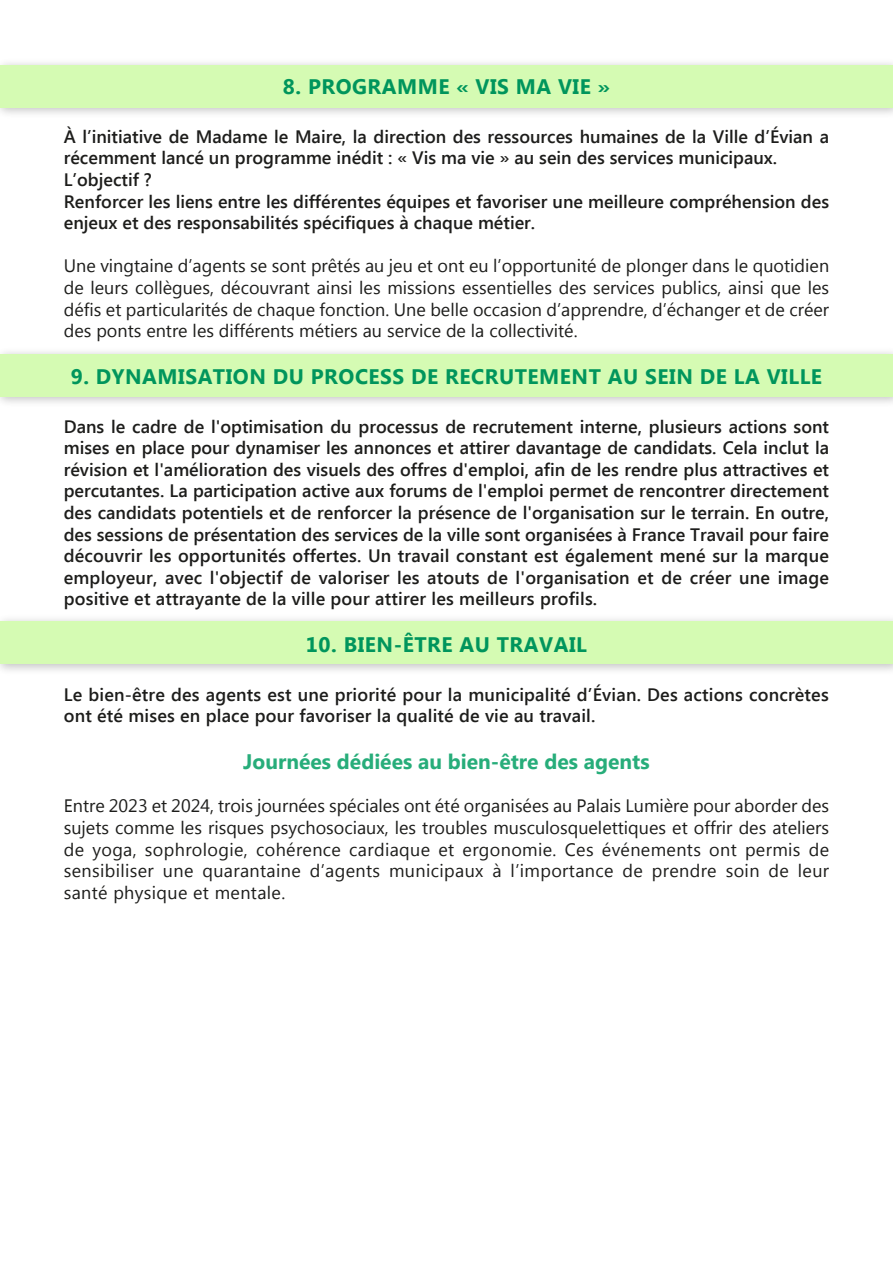
<style>
.page{position:relative;width:893px;height:1263px;background:#fff}
.page>*{position:absolute;margin:0;border:0;box-sizing:border-box;transform-origin:0 0}
.t1{font:700 21px "Segoe UI";letter-spacing:.025em;color:#00955c}
.t2{font:700 21px "Segoe UI";color:#27ad7a}
.t3{font:600 18px/21.6px "Segoe UI";color:#1d1d1b}
.t4{font:18px/21.6px "Segoe UI";letter-spacing:.01em;color:#1d1d1b;text-align:justify}
</style>
<div class="page">
<div style="left:0;top:65px;width:893px;height:42px;background:#d5fbb3"></div>
<div style="left:0;top:354px;width:893px;height:43px;background:#d5fbb3"></div>
<div style="left:0;top:622px;width:893px;height:42px;background:#d5fbb3"></div>
<p class="t1" style="left:283px;top:78px;width:329px">8. PROGRAMME ´ VIS MA VIE ª</p>
<p class="t3" style="left:64px;top:127px;width:767px">¿ líinitiative de Madame le Maire, la direction des ressources humaines de la Ville dí…vian a récemment lancé un programme inédit : « Vis ma vie » au sein des services municipaux.   Líobjectif ?<br>Renforcer les liens entre les diffÈrentes Èquipes et favoriser une meilleure comprÈhension des enjeux et des responsabilitÈs spÈcifiques ‡ chaque mÈtier.</p>
<p class="t4" style="left:64px;top:257px;width:767px">Une vingtaine díagents se sont prÍtÈs au jeu et ont eu líopportunitÈ de plonger dans le quotidien de leurs collËgues, dÈcouvrant ainsi les missions essentielles des services publics, ainsi que les dÈfis et particularitÈs de chaque fonction. Une belle occasion díapprendre, díÈchanger et de crÈer des ponts entre les diffÈrents mÈtiers au service de la collectivitÈ.</p>
<p class="t1" style="left:71px;top:368px;width:753px">9. DYNAMISATION DU PROCESS DE RECRUTEMENT AU SEIN DE LA VILLE</p>
<p class="t3" style="left:64px;top:417px;width:767px;text-align:justify">Dans le cadre de l'optimisation du processus de recrutement interne, plusieurs actions sont mises en place pour dynamiser les annonces et attirer davantage de candidats. Cela inclut la rÈvision et l'amÈlioration des visuels des offres d'emploi, afin de les rendre plus attractives et percutantes. La participation active aux forums de l'emploi permet de rencontrer directement des candidats potentiels et de renforcer la prÈsence de l'organisation sur le terrain. En outre, des sessions de prÈsentation des services de la ville sont organisÈes ‡ France Travail pour faire dÈcouvrir les opportunitÈs offertes. Un travail constant est Ègalement menÈ sur la marque employeur, avec l'objectif de valoriser les atouts de l'organisation et de crÈer une image positive et attrayante de la ville pour attirer les meilleurs profils.</p>
<p class="t1" style="left:306px;top:636px;width:282px">10. BIEN- TRE AU TRAVAIL</p>
<p class="t3" style="left:64px;top:685px;width:767px">Le bien-Ítre des agents est une prioritÈ pour la municipalitÈ dí…vian. Des actions concrËtes ont ÈtÈ mises en place pour favoriser la qualitÈ de vie au travail.</p>
<p class="t2" style="left:243px;top:753px;width:408px">JournÈes dÈdiÈes au bien-Ítre des agents</p>
<p class="t4" style="left:64px;top:797px;width:767px">Entre 2023 et 2024, trois journÈes spÈciales ont ÈtÈ organisÈes au Palais LumiËre pour aborder des sujets comme les risques psychosociaux, les troubles musculosquelettiques et offrir des ateliers de yoga, sophrologie, cohÈrence cardiaque et ergonomie. Ces ÈvÈnements ont permis de sensibiliser une quarantaine díagents municipaux ‡ líimportance de prendre soin de leur santÈ physique et mentale.</p>
</div>
